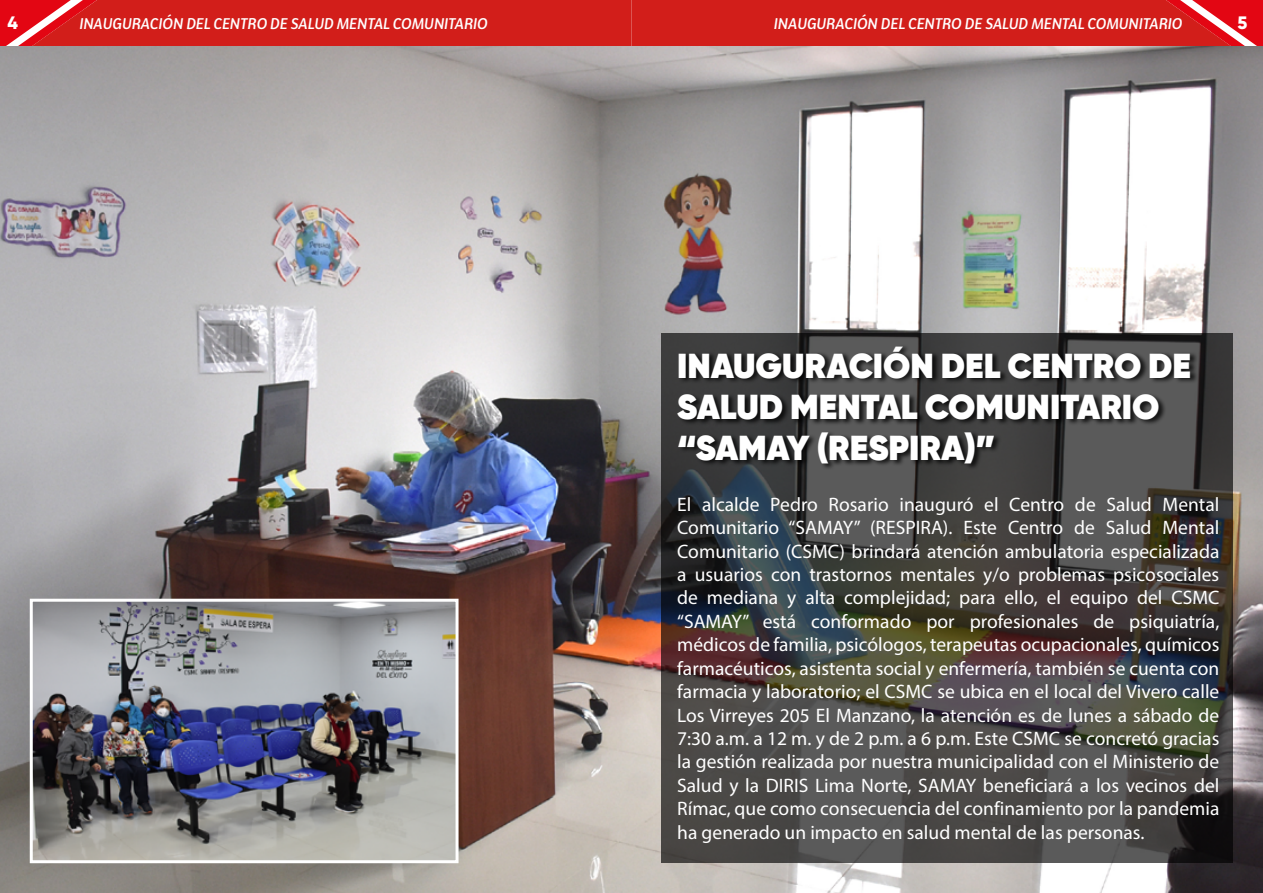
<style>
.page{position:relative;width:1263px;height:893px;background:#fff}
.page>*{position:absolute;margin:0;border:0;box-sizing:border-box;transform-origin:0 0}
.t1{font:800 34.5px/41.4px "Gilroy";color:#fff}
.t2{font:19.5px/23.4px "Myriad Pro";color:#fff;text-align:justify}
.t3{font:800 18px "Gilroy";color:#fff}
.t4{font:italic 500 15px "Bw Surco";color:#fff}
</style>
<div class="page">
<svg style="left:0;top:0;width:1263px;height:47px;background:#d32320"></svg>
<img style="left:0;top:47px;width:1263px;height:846px">
<svg style="left:661px;top:333px;width:572px;height:530px;background:#444340"></svg>
<div style="left:677px;top:344px;width:521px;height:126px;background:#000;opacity:.75"></div>
<img style="left:34px;top:603px;width:420px;height:256px">
<div style="left:30px;top:599px;width:428px;height:264px;border:3px solid #fff"></div>
<p class="t4" style="left:79px;top:13px;width:410px">INAUGURACIÓN DEL CENTRO DE SALUD MENTAL COMUNITARIO</p>
<p class="t4" style="left:774px;top:13px;width:410px">INAUGURACIÓN DEL CENTRO DE SALUD MENTAL COMUNITARIO</p>
<p class="t3" style="left:8px;top:11px;width:12px">4</p>
<p class="t3" style="left:1237px;top:11px;width:11px">5</p>
<h1 class="t1" style="left:677px;top:345px;width:515px">INAUGURACIÓN DEL CENTRO DE<br>SALUD MENTAL COMUNITARIO “SAMAY (RESPIRA)”</h1>
<p class="t2" style="left:677px;top:492px;width:544px">El alcalde Pedro Rosario inauguró el Centro de Salud Mental Comunitario “SAMAY” (RESPIRA). Este Centro de Salud Mental Comunitario (CSMC) brindará atención ambulatoria especializada a usuarios con trastornos mentales y/o problemas psicosociales de mediana y alta complejidad; para ello, el equipo del CSMC “SAMAY” está conformado por profesionales de psiquiatría, médicos de familia, psicólogos, terapeutas ocupacionales, químicos farmacéuticos, asistenta social y enfermería, también se cuenta con farmacia y laboratorio; el CSMC se ubica en el local del Vivero calle Los Virreyes 205 El Manzano, la atención es de lunes a sábado de 7:30 a.m. a 12 m. y de 2 p.m. a 6 p.m. Este CSMC se concretó gracias la gestión realizada por nuestra municipalidad con el Ministerio de Salud y la DIRIS Lima Norte, SAMAY beneficiará a los vecinos del Rímac, que como consecuencia del confinamiento por la pandemia ha generado un impacto en salud mental de las personas.</p>
</div>
